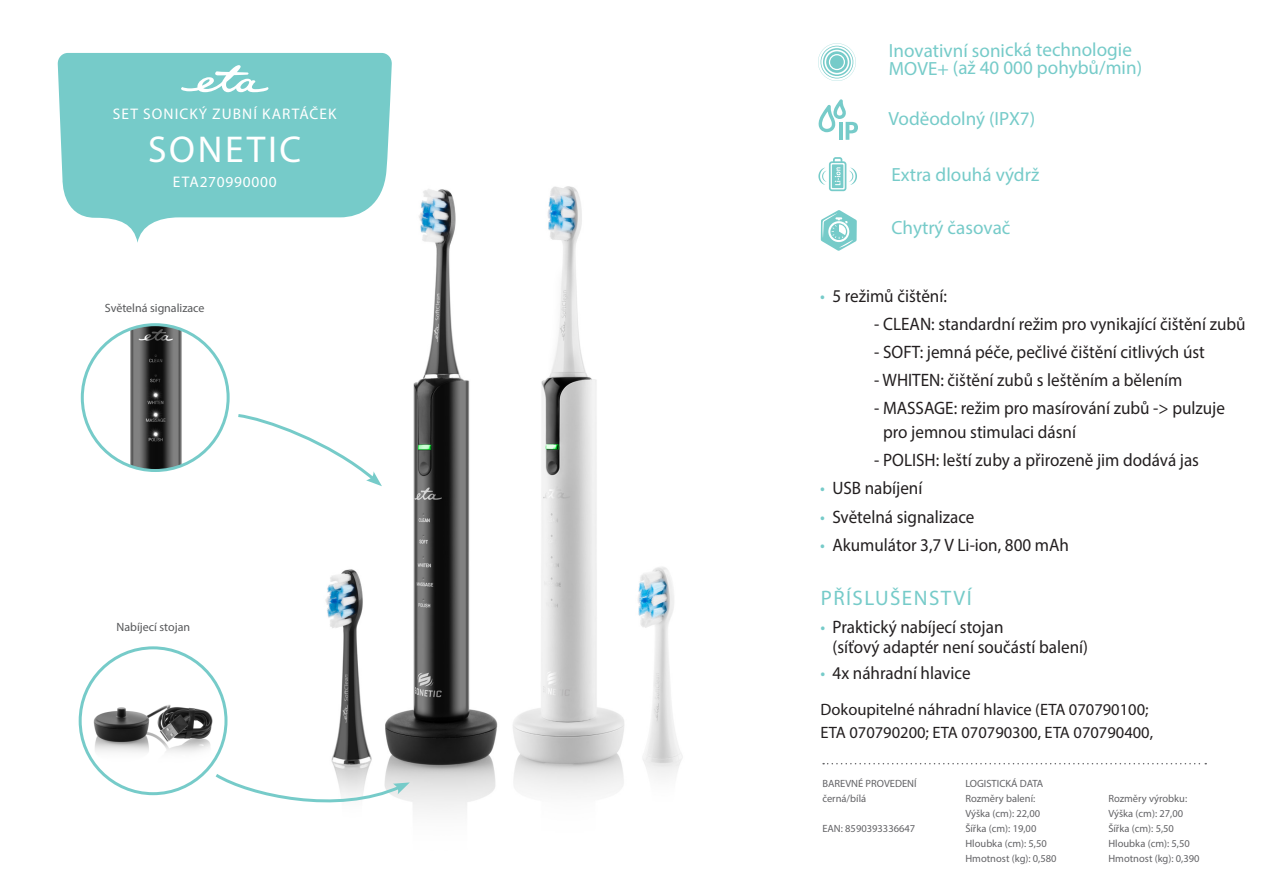
<style>
.page{position:relative;width:1263px;height:893px;background:#fff}
.page>*{position:absolute;margin:0;border:0;box-sizing:border-box;transform-origin:0 0}
.t1{font:37.5px "Myriad Pro";letter-spacing:.07em;color:#fff}
.t2{font:21px "Myriad Pro";letter-spacing:.07em;color:#76cbc9}
.t3{font:19.05px/17.7px "Myriad Pro";letter-spacing:-.005em;color:#76cbc9}
.t4{font:18px/23.9px "Myriad Pro";color:#231f20;scale:.95 1}
.t5{font:16.5px/22.5px "Myriad Pro";color:#231f20}
.t6{font:15.45px "Myriad Pro";letter-spacing:.07em;color:#fff}
.t7{font:15.45px "Myriad Pro";letter-spacing:.05em;color:#fff}
.t8{font:12px "Myriad Pro";color:#57585a}
.t9{font:10.5px "Myriad Pro";color:#636366}
.s1{color:#76cbc9}
</style>
<div class="page">
<img style="left:325px;top:186px;width:358px;height:625px">
<svg style="left:58px;top:53px;width:334px;height:190px;fill:#76cbc9"></svg>
<img style="left:82px;top:325px;width:146px;height:145px;border-radius:73px">
<div style="left:81px;top:323px;width:149px;height:149px;border:3px solid #76cbc9;border-radius:50%"></div>
<svg style="left:823px;top:763px;width:383px;height:1px"></svg>
<svg style="left:181px;top:65px;width:87px;height:27px"></svg>
<svg style="left:238px;top:412px;width:144px;height:74px"></svg>
<img style="left:81px;top:648px;width:144px;height:143px">
<div style="left:79px;top:646px;width:148px;height:149px;border:3px solid #76cbc9;border-radius:50%"></div>
<svg style="left:212px;top:771px;width:198px;height:40px"></svg>
<svg style="left:818px;top:157px;width:39px;height:34px"></svg>
<svg style="left:821px;top:210px;width:36px;height:41px"></svg>
<svg style="left:818px;top:43px;width:38px;height:38px"></svg>
<svg style="left:818px;top:99px;width:40px;height:41px"></svg>
<p class="t6" style="left:113px;top:104px;width:225px">SET SONICKÝ ZUBNÍ KARTÁČEK</p>
<p class="t1" style="left:148px;top:126px;width:155px">SONETIC</p>
<p class="t7" style="left:173px;top:172px;width:105px">ETA270990000</p>
<p class="t8" style="left:105px;top:301px;width:101px">Světelná signalizace</p>
<p class="t8" style="left:117px;top:620px;width:75px">Nabíjecí stojan</p>
<p class="t3" style="left:889px;top:41px;width:255px">Inovativní sonická technologie<br>MOVE+ (až 40 000 pohybů/min)</p>
<p class="t3" style="left:888px;top:109px;width:148px">Voděodolný (IPX7)</p>
<p class="t3" style="left:891px;top:166px;width:150px">Extra dlouhá výdrž</p>
<p class="t3" style="left:891px;top:218px;width:121px">Chytrý časovač</p>
<p class="t4" style="left:820px;top:283px;width:135px"><span class="s1">•</span> 5 režimů čištění:</p>
<p class="t4" style="left:874px;top:312px;width:392px">- CLEAN: standardní režim pro vynikající čištění zubů</p>
<p class="t4" style="left:874px;top:340px;width:349px">- SOFT: jemná péče, pečlivé čištění citlivých úst</p>
<p class="t4" style="left:874px;top:368px;width:326px">- WHITEN: čištění zubů s leštěním a bělením</p>
<p class="t4" style="left:883px;top:396px;width:361px;text-indent:-9px">- MASSAGE: režim pro masírování zubů -&gt; pulzuje pro jemnou stimulaci dásní</p>
<p class="t4" style="left:874px;top:448px;width:343px">- POLISH: leští zuby a přirozeně jim dodává jas</p>
<p class="t4" style="left:820px;top:476px;width:109px"><span class="s1">•</span> USB nabíjení</p>
<p class="t4" style="left:820px;top:504px;width:164px"><span class="s1">•</span> Světelná signalizace</p>
<p class="t4" style="left:820px;top:532px;width:263px"><span class="s1">•</span> Akumulátor 3,7 V Li-ion, 800 mAh</p>
<p class="t2" style="left:821px;top:585px;width:153px">PŘÍSLUŠENSTVÍ</p>
<p class="t4" style="left:832px;top:617px;width:270px;line-height:19.5px;text-indent:-12px"><span class="s1">•</span> Praktický nabíjecí stojan<br>(síťový adaptér není součástí balení)</p>
<p class="t4" style="left:820px;top:660px;width:160px"><span class="s1">•</span> 4x náhradní hlavice</p>
<p class="t5" style="left:820px;top:698px;width:334px">Dokoupitelné náhradní hlavice (ETA 070790100;<br>ETA 070790200; ETA 070790300, ETA 070790400,</p>
<p class="t9" style="left:822px;top:777px;width:96px">BAREVNÉ PROVEDENÍ</p>
<p class="t9" style="left:822px;top:792px;width:45px">černá/bílá</p>
<p class="t9" style="left:822px;top:822px;width:94px">EAN: 8590393336647</p>
<p class="t9" style="left:965px;top:777px;width:79px">LOGISTICKÁ DATA</p>
<p class="t9" style="left:965px;top:792px;width:71px">Rozměry balení:</p>
<p class="t9" style="left:965px;top:807px;width:76px">Výška (cm): 22,00</p>
<p class="t9" style="left:965px;top:822px;width:73px">Šířka (cm): 19,00</p>
<p class="t9" style="left:965px;top:837px;width:83px">Hloubka (cm): 5,50</p>
<p class="t9" style="left:965px;top:852px;width:93px">Hmotnost (kg): 0,580</p>
<p class="t9" style="left:1108px;top:792px;width:80px">Rozměry výrobku:</p>
<p class="t9" style="left:1108px;top:807px;width:76px">Výška (cm): 27,00</p>
<p class="t9" style="left:1108px;top:822px;width:67px">Šířka (cm): 5,50</p>
<p class="t9" style="left:1108px;top:837px;width:83px">Hloubka (cm): 5,50</p>
<p class="t9" style="left:1108px;top:852px;width:93px">Hmotnost (kg): 0,390</p>
</div>
